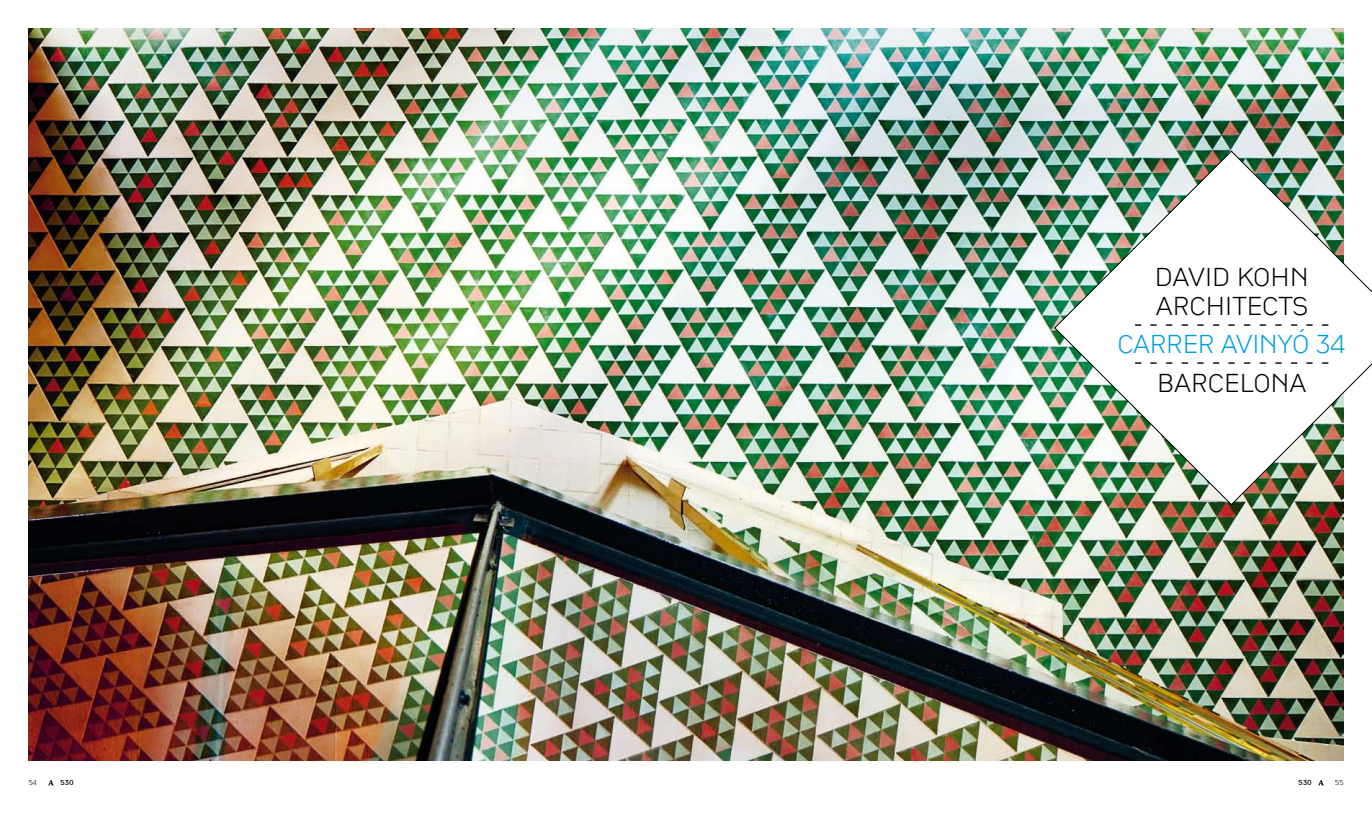
<style>
.page{position:relative;width:1372px;height:814px;background:#fff}
.page>*{position:absolute;margin:0;border:0;box-sizing:border-box;transform-origin:0 0}
.t1{font:29px/29px "CP Company TT Light";letter-spacing:-.02em;color:#000}
.t2{font:29px "CP Company TT Light";letter-spacing:-.04em;color:#009ee0}
.t3{font:8px "CP Company TT Regular";letter-spacing:-.025em;color:#000}
.t4{font:8px "CP Company TT Light";color:#000}
</style>
<div class="page">
<img style="left:28px;top:28px;width:1316px;height:732px">
<img style="left:1054px;top:150px;width:317px;height:355px">
<svg style="left:48px;top:780px;width:6px;height:5px"></svg>
<svg style="left:1318px;top:780px;width:6px;height:5px"></svg>
<p class="t1" style="left:1154px;top:262px;width:156px">DAVID KOHN<br>ARCHITECTS</p>
<p class="t1" style="left:1134px;top:309px;width:198px">- - - - - - - - - - - - -</p>
<p class="t2" style="left:1117px;top:328px;width:230px">CARRER AVINYÓ 34</p>
<p class="t1" style="left:1134px;top:351px;width:198px;line-height:20.5px;text-align:center">- - - - - - - - - - - - -<br>BARCELONA</p>
<p class="t4" style="left:28px;top:778px;width:10px">54</p>
<p class="t3" style="left:60px;top:778px;width:15px">530</p>
<p class="t3" style="left:1298px;top:778px;width:15px">530</p>
<p class="t4" style="left:1335px;top:778px;width:10px">55</p>
</div>
